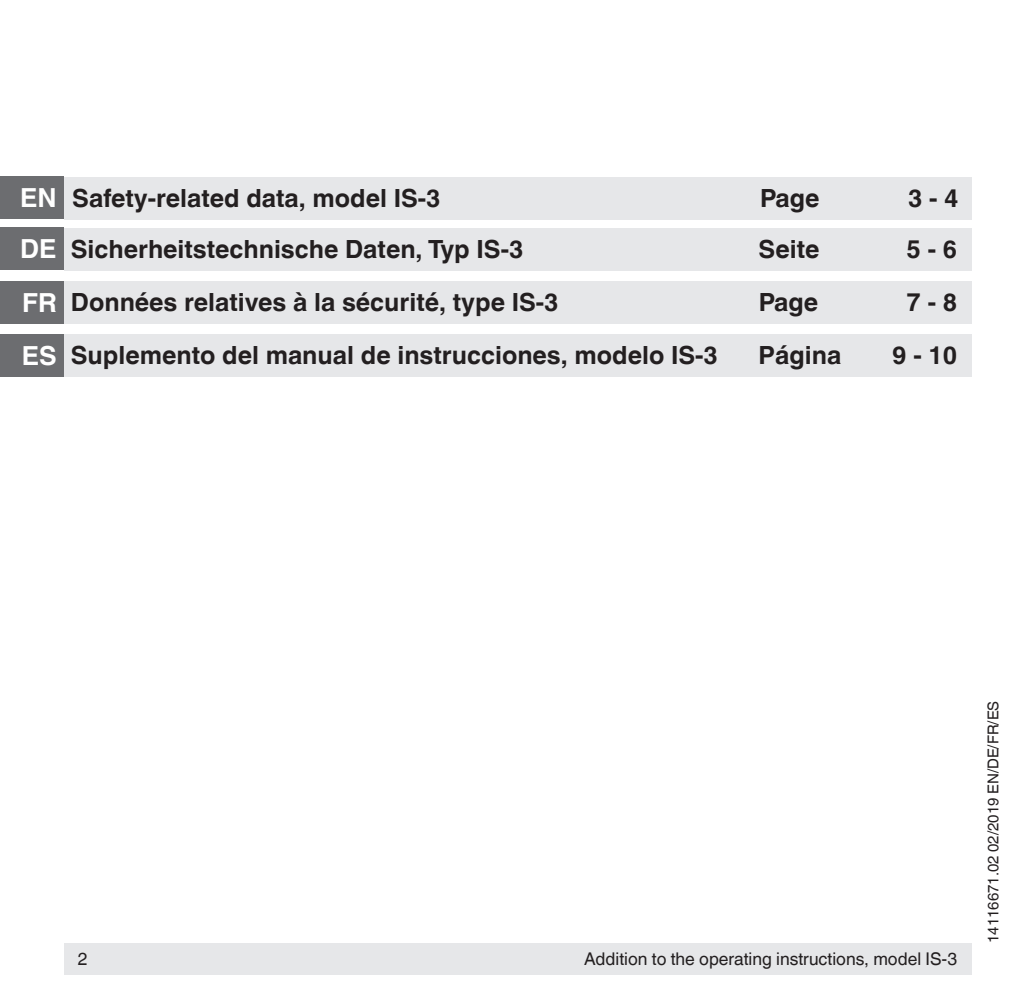
<style>
.page{position:relative;width:1021px;height:1007px;background:#fff}
.page>*{position:absolute;margin:0;border:0;box-sizing:border-box;transform-origin:0 0}
.t1{font:700 26.25px/51px "Helvetica World";color:#fff}
.t2{font:700 25px "Helvetica World";color:#231f20}
.t3{font:17.5px "Helvetica World";color:#231f20}
.t4{font:15px "Helvetica World";color:#231f20}
.s1{font-size:26.25px;color:#fff}
</style>
<div class="page">
<div style="left:64px;top:943px;width:907px;height:31px;background:#e6e7e9"></div>
<div style="left:64px;top:229px;width:907px;height:42px;background:#e6e7e9"></div>
<div style="left:0;top:176px;width:64px;height:42px;background:#6c6d70"></div>
<div style="left:0;top:227px;width:64px;height:42px;background:#6c6d70"></div>
<div style="left:64px;top:177px;width:907px;height:43px;background:#e6e7e9"></div>
<div style="left:0;top:281px;width:64px;height:43px;background:#6c6d70"></div>
<div style="left:64px;top:281px;width:907px;height:43px;background:#e6e7e9"></div>
<div style="left:0;top:334px;width:64px;height:42px;background:#6c6d70"></div>
<div style="left:64px;top:334px;width:907px;height:42px;background:#e6e7e9"></div>
<p class="t1" style="left:20px;top:172px;width:38px">EN<br>DE</p>
<p class="t1" style="left:22px;top:277px;width:36px">FR</p>
<p class="t2" style="left:22px;top:340px;width:697px"><span class="s1">ES</span> Suplemento del manual de instrucciones, modelo IS-3</p>
<p class="t2" style="left:758px;top:340px;width:84px">Página</p>
<p class="t2" style="left:892px;top:340px;width:66px">9 - 10</p>
<p class="t2" style="left:72px;top:183px;width:370px">Safety-related data, model IS-3</p>
<p class="t2" style="left:760px;top:183px;width:61px">Page</p>
<p class="t2" style="left:908px;top:183px;width:52px">3 - 4</p>
<p class="t2" style="left:71px;top:234px;width:454px">Sicherheitstechnische Daten, Typ IS-3</p>
<p class="t2" style="left:758px;top:234px;width:62px">Seite</p>
<p class="t2" style="left:906px;top:234px;width:52px">5 - 6</p>
<p class="t2" style="left:71px;top:288px;width:489px">Données relatives à la sécurité, type IS-3</p>
<p class="t2" style="left:758px;top:288px;width:61px">Page</p>
<p class="t2" style="left:906px;top:288px;width:52px">7 - 8</p>
<p class="t3" style="left:78px;top:948px;width:11px">2</p>
<p class="t3" style="left:584px;top:948px;width:374px">Addition to the operating instructions, model IS-3</p>
<p class="t4" style="left:984px;top:943px;width:244px;rotate:-90deg">14116671.02 02/2019 EN/DE/FR/ES</p>
</div>
